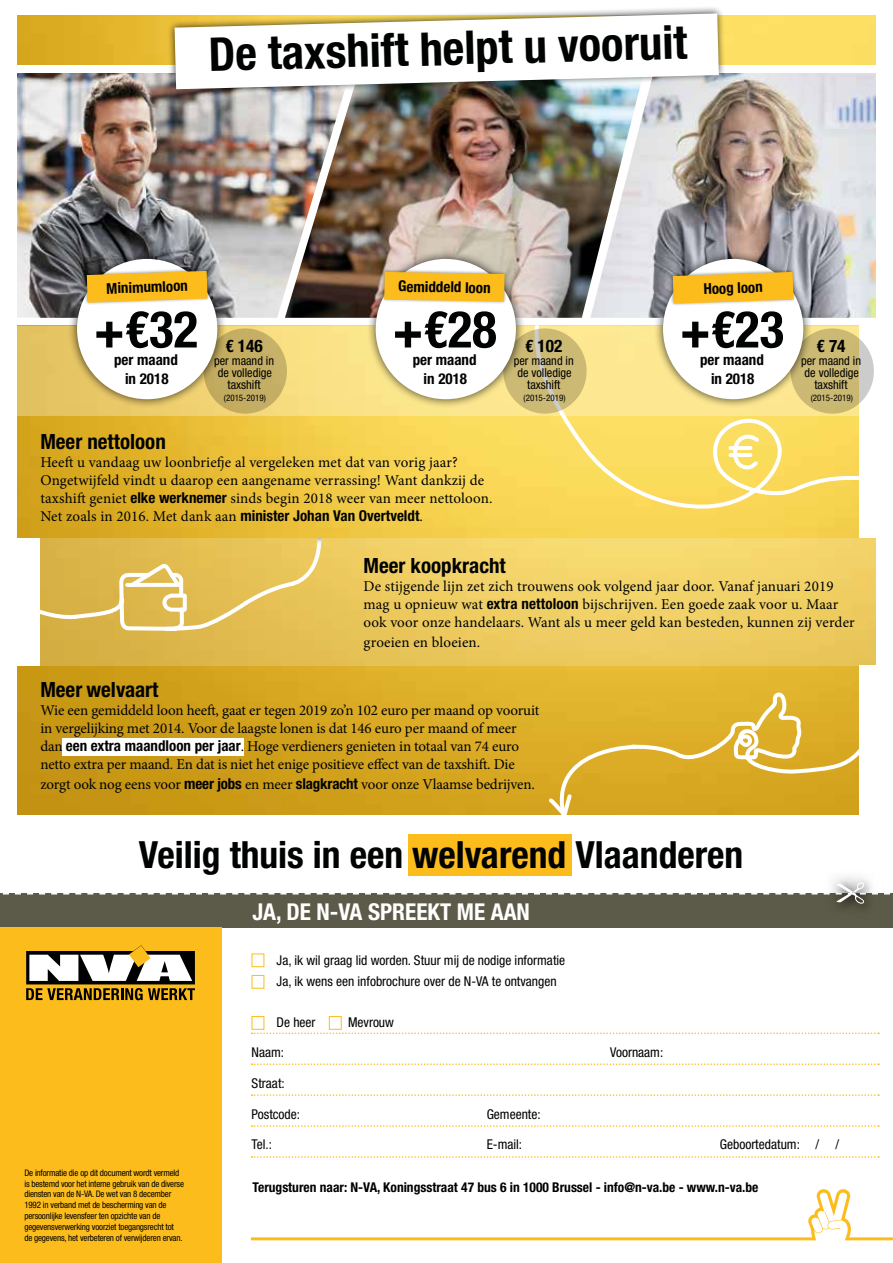
<style>
.page{position:relative;width:893px;height:1263px;background:#fff}
.page>*{position:absolute;margin:0;border:0;box-sizing:border-box;transform-origin:0 0}
.t1{font:700 condensed 51px "Helvetica Neue LT Std";color:#010202}
.t2{font:700 condensed 46.5px "Helvetica Neue LT Std";color:#010202}
.t3{font:700 condensed 37.5px "Helvetica Neue LT Std";color:#010202}
.t4{font:700 condensed 23.25px "Helvetica Neue LT Std";color:#fff}
.t5{font:700 condensed 21px "Helvetica Neue LT Std";color:#010202}
.t6{font:700 condensed 17.25px "Helvetica Neue LT Std";color:#010202}
.t7{font:15px/18px "Minion Pro";color:#010202}
.t8{font:700 condensed 15px/18px "Helvetica Neue LT Std";color:#010202;text-align:center}
.t9{font:condensed 13.5px/21.5px "Helvetica Neue LT Std";color:#000}
.t10{font:700 condensed 13.5px "Helvetica Neue LT Std";color:#000}
.t11{font:condensed 12.3px/12.3px "Helvetica Neue LT Std";color:#010202;text-align:center}
.t12{font:condensed 9px/10.8px "Helvetica Neue LT Std";letter-spacing:-.02em;color:#000}
.t13{font:condensed 9px "Helvetica Neue LT Std";color:#010202}
.s1{font-family:"Helvetica Neue LT Std";font-weight:700;font-stretch:condensed}
</style>
<div class="page">
<img style="left:17px;top:416px;width:842px;height:399px">
<svg style="left:40px;top:538px;width:836px;height:127px;background:#eecc62"></svg>
<svg style="left:17px;top:326px;width:514px;height:90px;background:#f1d679"></svg>
<img style="left:17px;top:73px;width:268px;height:245px">
<img style="left:651px;top:73px;width:225px;height:245px">
<img style="left:285px;top:97px;width:366px;height:221px">
<svg style="left:531px;top:325px;width:328px;height:197px;background:#fade6f"></svg>
<svg style="left:17px;top:534px;width:306px;height:111px;background:#e2bf5a"></svg>
<div style="left:7px;top:538px;width:33px;height:127px;background:#fff"></div>
<svg style="left:545px;top:688px;width:314px;height:156px"></svg>
<div style="left:408px;top:834px;width:163px;height:41px;background:#fcbd1c"></div>
<img style="left:17px;top:16px;width:859px;height:48px">
<img style="left:167px;top:7px;width:560px;height:90px">
<svg style="left:175px;top:13px;width:544px;height:76px"></svg>
<div style="left:63px;top:738px;width:181px;height:18px;background:#fff"></div>
<div style="left:204px;top:328px;width:83px;height:86px;background:#c4ae64;border-radius:50%"></div>
<svg style="left:503px;top:328px;width:84px;height:86px;background:#ccbb7b"></svg>
<svg style="left:791px;top:328px;width:83px;height:86px;background:#cbbc81"></svg>
<div style="left:67px;top:249px;width:160px;height:160px;background:#010202;opacity:.75"></div>
<div style="left:77px;top:259px;width:140px;height:140px;background:#fff;border-radius:50%"></div>
<svg style="left:83px;top:267px;width:128px;height:37px;background:#e6b949"></svg>
<div style="left:366px;top:249px;width:160px;height:160px;background:#010202;opacity:.75"></div>
<div style="left:376px;top:259px;width:140px;height:140px;background:#fff;border-radius:50%"></div>
<svg style="left:381px;top:269px;width:127px;height:35px;background:#f2c248"></svg>
<div style="left:653px;top:249px;width:160px;height:160px;background:#010202;opacity:.75"></div>
<div style="left:663px;top:259px;width:140px;height:140px;background:#fff;border-radius:50%"></div>
<svg style="left:669px;top:268px;width:128px;height:37px;background:#edc151"></svg>
<div style="left:0;top:893px;width:893px;height:34px;background:#5c5a48"></div>
<div style="left:0;top:927px;width:221px;height:336px;background:#fcbd1c"></div>
<div style="left:252px;top:953px;width:12px;height:14px;border:1px solid #fcbd1c"></div>
<div style="left:252px;top:975px;width:12px;height:13px;border:1px solid #fcbd1c"></div>
<div style="left:252px;top:1016px;width:12px;height:14px;border:1px solid #fcbd1c"></div>
<div style="left:329px;top:1016px;width:13px;height:14px;border:1px solid #fcbd1c"></div>
<svg style="left:252px;top:1032px;width:627px;height:2px"></svg>
<svg style="left:252px;top:1063px;width:627px;height:2px"></svg>
<svg style="left:252px;top:1094px;width:627px;height:2px"></svg>
<svg style="left:252px;top:1125px;width:627px;height:2px"></svg>
<svg style="left:252px;top:1156px;width:627px;height:2px"></svg>
<div style="left:823px;top:868px;width:56px;height:50px;background:#000;opacity:.9"></div>
<svg style="left:26px;top:945px;width:169px;height:55px"></svg>
<svg style="left:2px;top:882px;width:888px;height:22px"></svg>
<svg style="left:251px;top:1189px;width:642px;height:52px"></svg>
<h2 class="t2" style="left:208px;top:24px;width:480px;rotate:-1deg">De taxshift helpt u vooruit</h2>
<p class="t8" style="left:106px;top:279px;width:83px;rotate:-2deg">Minimumloon</p>
<h1 class="t1" style="left:94px;top:298px;width:106px">+€32</h1>
<p class="t8" style="left:114px;top:351px;width:65px">per maand in 2018</p>
<p class="t6" style="left:226px;top:336px;width:39px">€ 146</p>
<p class="t11" style="left:214px;top:354px;width:62px">per maand in de volledige taxshift</p>
<p class="t13" style="left:224px;top:393px;width:44px">(2015-2019)</p>
<p class="t8" style="left:398px;top:277px;width:94px;rotate:1deg">Gemiddeld loon</p>
<h1 class="t1" style="left:393px;top:298px;width:106px">+€28</h1>
<p class="t8" style="left:413px;top:351px;width:65px">per maand in 2018</p>
<p class="t6" style="left:525px;top:336px;width:39px">€ 102</p>
<p class="t11" style="left:514px;top:354px;width:62px">per maand in de volledige taxshift</p>
<p class="t13" style="left:523px;top:393px;width:44px">(2015-2019)</p>
<p class="t8" style="left:703px;top:280px;width:61px;rotate:-2deg">Hoog loon</p>
<h1 class="t1" style="left:680px;top:298px;width:106px">+€23</h1>
<p class="t8" style="left:700px;top:351px;width:65px">per maand in 2018</p>
<p class="t6" style="left:817px;top:336px;width:30px">€ 74</p>
<p class="t11" style="left:801px;top:354px;width:62px">per maand in de volledige taxshift</p>
<p class="t13" style="left:811px;top:393px;width:44px">(2015-2019)</p>
<h3 class="t5" style="left:40px;top:429px;width:127px">Meer nettoloon</h3>
<p class="t7" style="left:40px;top:453px;width:454px">Heeft u vandaag uw loonbriefje al vergeleken met dat van vorig jaar?<br>Ongetwijfeld vindt u daarop een aangename verrassing! Want dankzij de taxshift geniet <span class="s1">elke werknemer</span> sinds begin 2018 weer van meer nettoloon.<br>Net zoals in 2016. Met dank aan <span class="s1">minister Johan Van Overtveldt</span>.</p>
<h3 class="t5" style="left:364px;top:553px;width:144px">Meer koopkracht</h3>
<p class="t7" style="left:364px;top:577px;width:493px">De stijgende lijn zet zich trouwens ook volgend jaar door. Vanaf januari 2019 mag u opnieuw wat <span class="s1">extra nettoloon</span> bijschrijven. Een goede zaak voor u. Maar ook voor onze handelaars. Want als u meer geld kan besteden, kunnen zij verder</p>
<p class="t7" style="left:364px;top:633px;width:118px">groeien en bloeien.</p>
<h3 class="t5" style="left:40px;top:677px;width:120px">Meer welvaart</h3>
<p class="t7" style="left:40px;top:702px;width:500px">Wie een gemiddeld loon heeft, gaat er tegen 2019 zo’n 102 euro per maand op vooruit in vergelijking met 2014. Voor de laagste lonen is dat 146 euro per maand of meer dan <span class="s1">een extra maandloon per jaar</span>. Hoge verdieners genieten in totaal van 74 euro netto extra per maand. En dat is niet het enige positieve effect van de taxshift. Die</p>
<p class="t7" style="left:40px;top:775px;width:496px">zorgt ook nog eens voor <span class="s1">meer jobs</span> en meer <span class="s1">slagkracht</span> voor onze Vlaamse bedrijven.</p>
<h3 class="t3" style="left:139px;top:831px;width:606px">Veilig thuis in een welvarend Vlaanderen</h3>
<h3 class="t4" style="left:252px;top:898px;width:279px">JA, DE N-VA SPREEKT ME AAN</h3>
<p class="t12" style="left:24px;top:1167px;width:161px">De informatie die op dit document wordt vermeld is bestemd voor het interne gebruik van de diverse diensten van de N-VA. De wet van 8 december 1992 in verband met de bescherming van de persoonlijke levensfeer ten opzichte van de gegevensverwerking voorziet toegangsrecht tot<br>de gegevens, het verbeteren of verwijderen ervan.</p>
<p class="t9" style="left:277px;top:949px;width:290px">Ja, ik wil graag lid worden. Stuur mij de nodige informatie<br>Ja, ik wens een infobrochure over de N-VA te ontvangen</p>
<p class="t9" style="left:277px;top:1011px;width:40px">De heer</p>
<p class="t9" style="left:348px;top:1011px;width:47px">Mevrouw</p>
<p class="t9" style="left:252px;top:1041px;width:34px">Naam:</p>
<p class="t9" style="left:610px;top:1041px;width:55px">Voornaam:</p>
<p class="t9" style="left:252px;top:1072px;width:35px">Straat:</p>
<p class="t9" style="left:252px;top:1103px;width:50px">Postcode:</p>
<p class="t9" style="left:487px;top:1103px;width:55px">Gemeente:</p>
<p class="t9" style="left:252px;top:1134px;width:22px">Tel.:</p>
<p class="t9" style="left:487px;top:1134px;width:37px">E-mail:</p>
<p class="t9" style="left:720px;top:1134px;width:121px">Geboortedatum: / /</p>
<p class="t10" style="left:253px;top:1179px;width:507px">Terugsturen naar: N-VA, Koningsstraat 47 bus 6 in 1000 Brussel - info@n-va.be - www.n-va.be</p>
</div>
